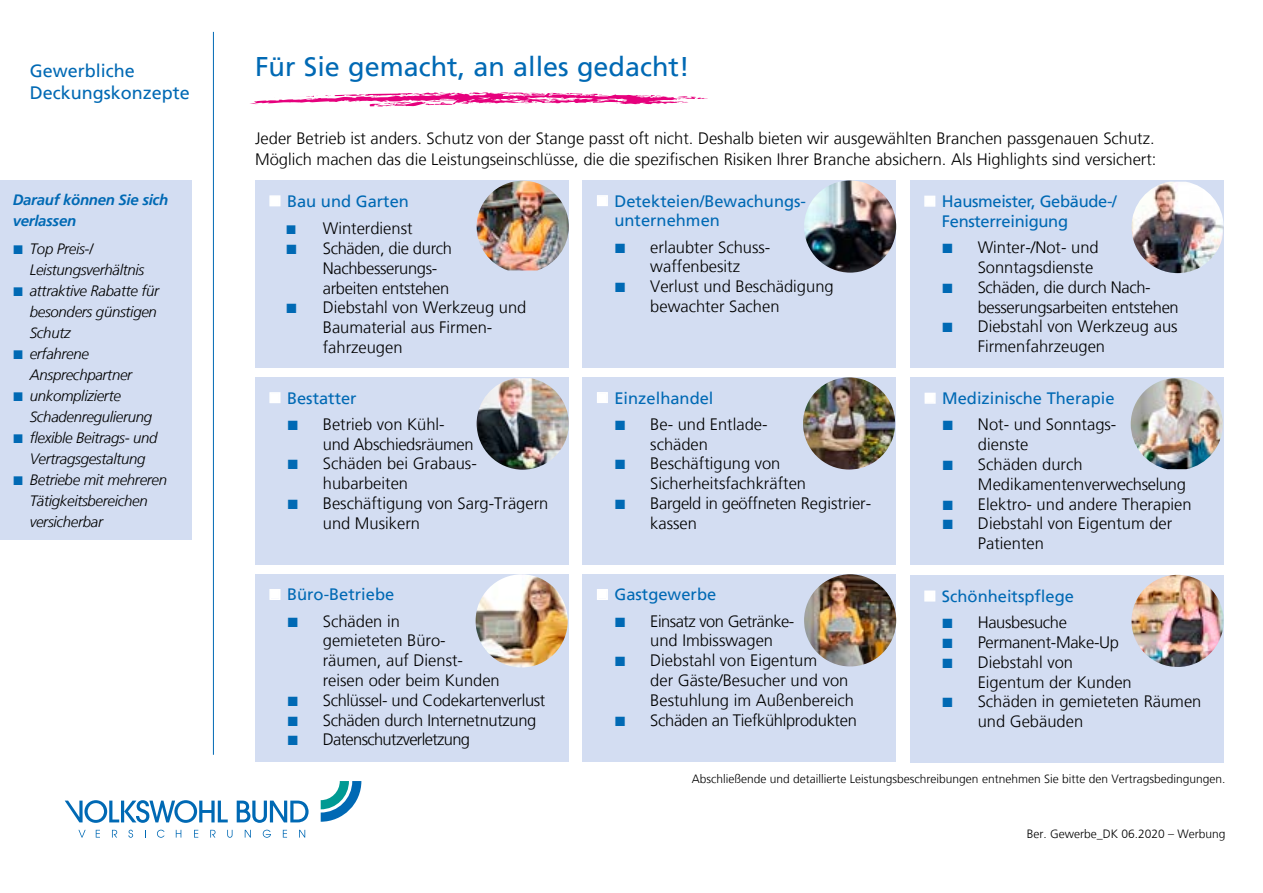
<style>
.page{position:relative;width:1263px;height:893px;background:#fff}
.page>*{position:absolute;margin:0;border:0;box-sizing:border-box;transform-origin:0 0}
.t1{font:27px "Frutiger LT";color:#0069b4}
.t2{font:18px/21.6px "Frutiger LT";color:#0069b4}
.t3{font:300 16.5px/19.8px "Frutiger LT";color:#000}
.t4{font:16.5px/26.2px "Frutiger LT";color:#0069b4}
.t5{font:300 16.5px/19.8px "Frutiger LT";letter-spacing:-.02em;color:#000}
.t6{font:16.5px/19.8px "Frutiger LT";letter-spacing:-.02em;color:#0069b4}
.t7{font:300 16.5px/26.2px "Frutiger LT";letter-spacing:-.03em;color:#000}
.t8{font:italic 300 15px/21px "Frutiger LT";letter-spacing:-.02em;color:#000}
.t9{font:italic 700 15px/21px "Frutiger LT";letter-spacing:-.02em;color:#0069b4}
.t10{font:300 12px "Frutiger LT";color:#000}
.s1{color:#fff}
.s2{font-weight:300;color:#000}
.s3{font-weight:400;color:#0069b4}
</style>
<div class="page">
<svg style="left:78px;top:830px;width:8px;height:8px"></svg>
<svg style="left:96px;top:830px;width:4px;height:8px"></svg>
<svg style="left:112px;top:830px;width:5px;height:8px"></svg>
<svg style="left:128px;top:830px;width:5px;height:8px"></svg>
<svg style="left:157px;top:830px;width:8px;height:8px"></svg>
<svg style="left:176px;top:830px;width:5px;height:8px"></svg>
<svg style="left:194px;top:830px;width:4px;height:8px"></svg>
<svg style="left:210px;top:830px;width:6px;height:8px"></svg>
<svg style="left:227px;top:830px;width:6px;height:8px"></svg>
<svg style="left:245px;top:830px;width:6px;height:8px"></svg>
<svg style="left:263px;top:830px;width:8px;height:8px"></svg>
<svg style="left:283px;top:830px;width:4px;height:8px"></svg>
<svg style="left:299px;top:830px;width:6px;height:8px"></svg>
<svg style="left:65px;top:800px;width:163px;height:23px"></svg>
<svg style="left:237px;top:801px;width:72px;height:22px"></svg>
<svg style="left:321px;top:781px;width:40px;height:41px"></svg>
<hr style="left:213px;top:32px;width:1px;height:723px;background:#0069b4">
<svg style="left:250px;top:92px;width:458px;height:15px"></svg>
<div style="left:0;top:181px;width:191px;height:359px;background:#d3ddf2"></div>
<div style="left:255px;top:180px;width:313px;height:188px;background:#d3ddf2"></div>
<div style="left:269px;top:195px;width:11px;height:11px;border:2px solid #fff"></div>
<img style="left:477px;top:181px;width:92px;height:89px">
<div style="left:255px;top:574px;width:313px;height:187px;background:#d3ddf2"></div>
<div style="left:269px;top:589px;width:11px;height:11px;border:2px solid #fff"></div>
<img style="left:476px;top:574px;width:92px;height:93px">
<div style="left:583px;top:180px;width:313px;height:187px;background:#d3ddf2"></div>
<div style="left:597px;top:195px;width:11px;height:11px;border:2px solid #fff"></div>
<img style="left:804px;top:180px;width:92px;height:93px;border-radius:46px">
<div style="left:583px;top:574px;width:313px;height:187px;background:#d3ddf2"></div>
<div style="left:597px;top:589px;width:11px;height:11px;border:2px solid #fff"></div>
<img style="left:804px;top:574px;width:92px;height:92px;border-radius:46px">
<div style="left:910px;top:576px;width:313px;height:187px;background:#d3ddf2"></div>
<div style="left:924px;top:590px;width:11px;height:12px;border:2px solid #fff"></div>
<img style="left:1131px;top:575px;width:93px;height:92px;border-radius:46px">
<div style="left:583px;top:377px;width:313px;height:187px;background:#d3ddf2"></div>
<div style="left:597px;top:392px;width:11px;height:11px;border:2px solid #fff"></div>
<img style="left:803px;top:377px;width:92px;height:93px;border-radius:46px">
<div style="left:910px;top:181px;width:313px;height:187px;background:#d3ddf2"></div>
<div style="left:924px;top:196px;width:11px;height:11px;border:2px solid #fff"></div>
<img style="left:1131px;top:182px;width:93px;height:91px">
<div style="left:910px;top:378px;width:314px;height:187px;background:#d3ddf2"></div>
<div style="left:925px;top:393px;width:11px;height:11px;border:2px solid #fff"></div>
<img style="left:1131px;top:378px;width:92px;height:91px">
<div style="left:255px;top:377px;width:313px;height:187px;background:#d3ddf2"></div>
<div style="left:269px;top:392px;width:11px;height:11px;border:2px solid #fff"></div>
<img style="left:477px;top:378px;width:92px;height:92px">
<p class="t2" style="left:30px;top:60px;width:162px">Gewerbliche<br>Deckungskonzepte</p>
<p class="t9" style="left:13px;top:189px;width:157px">Darauf können Sie sich verlassen</p>
<p class="t8" style="left:30px;top:239px;width:139px">Top Preis-/<br>Leistungsverhältnis attraktive Rabatte für besonders günstigen<br>Schutz<br>erfahrene<br>Ansprechpartner unkomplizierte<br>Schadenregulierung flexible Beitrags- und<br>Vertragsgestaltung<br>Betriebe mit mehreren<br>Tätigkeitsbereichen versicherbar</p>
<h1 class="t1" style="left:255px;top:50px;width:436px">Für Sie gemacht, an alles gedacht!</h1>
<p class="t3" style="left:255px;top:128px;width:903px;line-height:21px">Jeder Betrieb ist anders. Schutz von der Stange passt oft nicht. Deshalb bieten wir ausgewählten Branchen passgenauen Schutz.<br>Möglich machen das die Leistungseinschlüsse, die die spezifischen Risiken Ihrer Branche absichern. Als Highlights sind versichert:</p>
<p class="t4" style="left:269px;top:187px;width:145px;line-height:27.5px;text-align:right"><span class="s1">■</span> Bau und Garten<br><span class="s2">Winterdienst</span></p>
<p class="t3" style="left:323px;top:239px;width:205px">Schäden, die durch<br>Nachbesserungs-<br>arbeiten entstehen<br>Diebstahl von Werkzeug und<br>Baumaterial aus Firmen&shy;fahrzeugen</p>
<p class="t3" style="left:323px;top:385px;width:123px;line-height:26.2px;text-indent:-54px"><span class="s1">■</span> <span class="s3">Bestatter<br></span>Betrieb von Kühl-</p>
<p class="t3" style="left:323px;top:434px;width:227px">und Abschiedsräumen<br>Schäden bei Grabaus&shy;hubarbeiten<br>Beschäftigung von Sarg-Trägern und Musikern</p>
<p class="t4" style="left:323px;top:582px;width:79px;text-indent:-54px"><span class="s1">■</span> Büro-Betriebe<br><span class="s2">Schäden in</span></p>
<p class="t5" style="left:323px;top:631px;width:224px">gemieteten Büro-<br>räumen, auf Dienst-<br>reisen oder beim Kunden<br>Schlüssel- und Codekartenverlust<br>Schäden durch Internetnutzung<br>Datenschutzverletzung</p>
<p class="t4" style="left:614px;top:191px;width:193px;line-height:19.8px;text-indent:-18px"><span class="s1">■</span> Detekteien/Bewachungs&shy;unternehmen</p>
<p class="t3" style="left:650px;top:237px;width:185px">erlaubter Schuss&shy;waffenbesitz<br>Verlust und Beschädigung bewachter Sachen</p>
<p class="t3" style="left:650px;top:385px;width:119px;line-height:26.2px;text-indent:-54px"><span class="s1">■</span> <span class="s3">Einzelhandel<br></span>Be- und Entlade-</p>
<p class="t3" style="left:650px;top:434px;width:223px">schäden<br>Beschäftigung von<br>Sicherheitsfachkräften<br>Bargeld in geöffneten Registrier&shy;kassen</p>
<p class="t7" style="left:650px;top:582px;width:146px;text-indent:-54px"><span class="s1">■</span> <span class="s3">Gastgewerbe<br></span>Einsatz von Getränke-</p>
<p class="t3" style="left:650px;top:631px;width:208px">und Imbisswagen<br>Diebstahl von Eigentum<br>der Gäste/Besucher und von<br>Bestuhlung im Außenbereich<br>Schäden an Tiefkühlprodukten</p>
<p class="t6" style="left:942px;top:192px;width:176px;text-indent:-18px"><span class="s1">■</span> Hausmeister, Gebäude-/<br>Fensterreinigung</p>
<p class="t3" style="left:978px;top:238px;width:203px">Winter-/Not- und<br>Sonntagsdienste<br>Schäden, die durch Nach&shy;besserungsarbeiten entstehen<br>Diebstahl von Werkzeug aus<br>Firmenfahrzeugen</p>
<p class="t4" style="left:924px;top:385px;width:194px;text-align:right"><span class="s1">■</span> Medizinische Therapie<br><span class="s2">Not- und Sonntags-</span></p>
<p class="t3" style="left:978px;top:435px;width:215px">dienste<br>Schäden durch<br>Medikamentenverwechselung<br>Elektro- und andere Therapien<br>Diebstahl von Eigentum der<br>Patienten</p>
<p class="t4" style="left:978px;top:583px;width:98px;text-indent:-54px"><span class="s1">■</span> Schönheitspflege<br><span class="s2">Hausbesuche</span></p>
<p class="t3" style="left:978px;top:633px;width:225px">Permanent-Make-Up<br>Diebstahl von<br>Eigentum der Kunden<br>Schäden in gemieteten Räumen und Gebäuden</p>
<p class="t10" style="left:692px;top:772px;width:535px">Abschließende und detaillierte Leistungsbeschreibungen entnehmen Sie bitte den Vertragsbedingungen.</p>
<p class="t10" style="left:1027px;top:827px;width:200px">Ber. Gewerbe_DK 06.2020 – Werbung</p>
</div>
